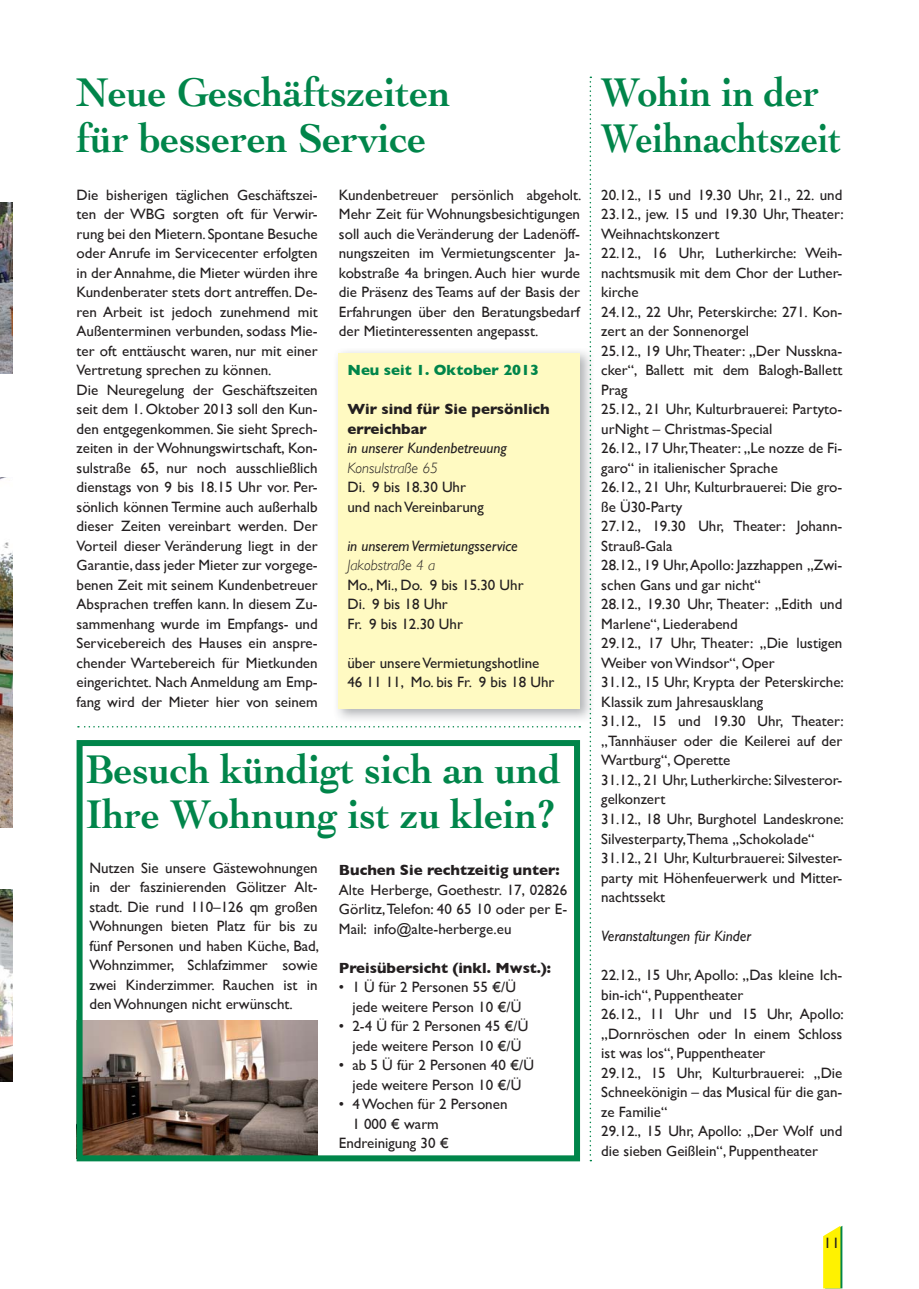
<style>
.page{position:relative;width:919px;height:1289px;background:#fff}
.page>*{position:absolute;margin:0;border:0;box-sizing:border-box;transform-origin:0 0}
.t1{font:700 42px/45px "Cochin";color:#00854a;scale:.95 1}
.t2{font:700 42px/45px "Cochin";color:#00854a;scale:.91 1}
.t3{font:15px/19.5px "Gill Sans";color:#231f20}
.t4{font:700 15px/19.5px "Gill Sans";color:#231f20}
.t5{font:italic 15px "Gill Sans";color:#231f20}
.t6{font:italic 300 15px "Gill Sans";color:#231f20}
.t7{font:700 15px "Gill Sans";color:#00854a}
</style>
<div class="page">
<svg style="left:823px;top:1225px;width:19px;height:63px"></svg>
<img style="left:337px;top:351px;width:255px;height:368px">
<div style="left:339px;top:353px;width:241px;height:356px;background:#fffac2"></div>
<img style="left:0;top:477px;width:13px;height:350px">
<img style="left:0;top:202px;width:13px;height:172px">
<img style="left:0;top:889px;width:13px;height:192px">
<svg style="left:589px;top:77px;width:2px;height:1084px"></svg>
<img style="left:84px;top:1020px;width:233px;height:134px">
<svg style="left:78px;top:726px;width:502px;height:1px"></svg>
<div style="left:77px;top:740px;width:503px;height:421px;border:6px solid #00854a"></div>
<h1 class="t1" style="left:77px;top:70px;width:395px">Neue Geschäftszeiten für besseren Service</h1>
<p class="t3" style="left:77px;top:185px;width:242px">Die bisherigen täglichen Geschäftszei&shy;ten der WBG sorgten oft für Verwir&shy;rung bei den Mietern. Spontane Besuche oder Anrufe im Servicecenter erfolgten in der Annahme, die Mieter würden ihre Kundenberater stets dort antreffen. De&shy;ren Arbeit ist jedoch zunehmend mit Außenterminen verbunden, sodass Mie&shy;ter oft enttäuscht waren, nur mit einer Vertretung sprechen zu können.<br>Die Neuregelung der Geschäftszeiten seit dem 1. Oktober 2013 soll den Kun&shy;den entgegenkommen. Sie sieht Sprech&shy;zeiten in der Wohnungswirtschaft, Kon&shy;sulstraße 65, nur noch ausschließlich dienstags von 9 bis 18.15 Uhr vor. Per&shy;sönlich können Termine auch außerhalb dieser Zeiten vereinbart werden. Der Vorteil dieser Veränderung liegt in der Garantie, dass jeder Mieter zur vorgege&shy;benen Zeit mit seinem Kundenbetreuer Absprachen treffen kann. In diesem Zu&shy;sammenhang wurde im Empfangs- und Servicebereich des Hauses ein anspre&shy;chender Wartebereich für Mietkunden eingerichtet. Nach Anmeldung am Emp&shy;fang wird der Mieter hier von seinem</p>
<p class="t3" style="left:339px;top:185px;width:244px;text-align:justify">Kundenbetreuer persönlich abgeholt.<br>Mehr Zeit für Wohnungsbesichtigungen soll auch die Veränderung der Ladenöff&shy;nungszeiten im Vermietungscenter Ja&shy;kobstraße 4a bringen. Auch hier wurde die Präsenz des Teams auf der Basis der Erfahrungen über den Beratungsbedarf der Mietinteressenten angepasst.</p>
<p class="t7" style="left:347px;top:361px;width:193px">Neu seit 1. Oktober 2013</p>
<p class="t4" style="left:347px;top:399px;width:204px">Wir sind für Sie persönlich erreichbar</p>
<p class="t5" style="left:347px;top:439px;width:161px">in unserer Kundenbetreuung</p>
<p class="t6" style="left:347px;top:459px;width:92px">Konsulstraße 65</p>
<p class="t3" style="left:347px;top:477px;width:138px">Di. 9 bis 18.30 Uhr und nach Vereinbarung</p>
<p class="t5" style="left:347px;top:537px;width:172px">in unserem Vermietungsservice</p>
<p class="t6" style="left:347px;top:557px;width:89px">Jakobstraße 4 a</p>
<p class="t3" style="left:347px;top:575px;width:178px">Mo., Mi., Do. 9 bis 15.30 Uhr<br>Di. 9 bis 18 Uhr<br>Fr. 9 bis 12.30 Uhr</p>
<p class="t3" style="left:347px;top:653px;width:208px">über unsere Vermietungshotline<br>46 11 11, Mo. bis Fr. 9 bis 18 Uhr</p>
<h1 class="t1" style="left:86px;top:747px;width:501px">Besuch kündigt sich an und<br>Ihre Wohnung ist zu klein?</h1>
<p class="t3" style="left:89px;top:857px;width:231px;text-align:justify">Nutzen Sie unsere Gästewohnungen in der faszinierenden Gölitzer Alt&shy;stadt. Die rund 110–126 qm großen Wohnungen bieten Platz für bis zu fünf Personen und haben Küche, Bad, Wohnzimmer, Schlafzimmer sowie zwei Kinderzimmer. Rauchen ist in den Wohnungen nicht erwünscht.</p>
<p class="t4" style="left:339px;top:860px;width:222px">Buchen Sie rechtzeitig unter:</p>
<p class="t3" style="left:339px;top:879px;width:230px;text-align:justify">Alte Herberge, Goethestr. 17, 02826<br>Görlitz, Telefon: 40 65 10 oder per E-Mail: info@alte-herberge.eu</p>
<p class="t4" style="left:339px;top:957px;width:214px">Preisübersicht (inkl. Mwst.):</p>
<p class="t3" style="left:352px;top:977px;width:170px;text-indent:-14px">• 1 Ü für 2 Personen 55 €/Ü jede weitere Person 10 €/Ü</p>
<p class="t3" style="left:339px;top:1016px;width:191px;text-align:center">• 2-4 Ü für 2 Personen 45 €/Ü jede weitere Person 10 €/Ü</p>
<p class="t3" style="left:339px;top:1055px;width:197px;text-align:center">• ab 5 Ü für 2 Personen 40 €/Ü jede weitere Person 10 €/Ü</p>
<p class="t3" style="left:339px;top:1094px;width:170px">• 4 Wochen für 2 Personen</p>
<p class="t3" style="left:352px;top:1113px;width:88px">1 000 € warm</p>
<p class="t3" style="left:339px;top:1133px;width:111px">Endreinigung 30 €</p>
<h1 class="t2" style="left:601px;top:70px;width:265px">Wohin in der<br>Weihnachtszeit</h1>
<p class="t3" style="left:601px;top:185px;width:244px">20.12., 15 und 19.30 Uhr, 21., 22. und<br>23.12., jew. 15 und 19.30 Uhr, Theater:<br>Weihnachtskonzert<br>22.12., 16 Uhr, Lutherkirche: Weih&shy;nachtsmusik mit dem Chor der Luther&shy;kirche<br>24.12., 22 Uhr, Peterskirche: 271. Kon&shy;zert an der Sonnenorgel<br>25.12., 19 Uhr, Theater: „Der Nusskna&shy;cker“, Ballett mit dem Balogh-Ballett<br>Prag<br>25.12., 21 Uhr, Kulturbrauerei: Partyto&shy;urNight – Christmas-Special<br>26.12., 17 Uhr,Theater: „Le nozze de Fi&shy;garo“ in italienischer Sprache<br>26.12., 21 Uhr, Kulturbrauerei: Die gro&shy;ße Ü30-Party<br>27.12., 19.30 Uhr, Theater: Johann-<br>Strauß-Gala<br>28.12., 19 Uhr, Apollo: Jazzhappen „Zwi&shy;schen Gans und gar nicht“<br>28.12., 19.30 Uhr, Theater: „Edith und<br>Marlene“, Liederabend<br>29.12., 17 Uhr, Theater: „Die lustigen<br>Weiber von Windsor“, Oper<br>31.12., 15 Uhr, Krypta der Peterskirche:<br>Klassik zum Jahresausklang<br>31.12., 15 und 19.30 Uhr, Theater: „Tannhäuser oder die Keilerei auf der<br>Wartburg“, Operette<br>31.12., 21 Uhr, Lutherkirche: Silvesteror&shy;gelkonzert<br>31.12., 18 Uhr, Burghotel Landeskrone:<br>Silvesterparty,Thema „Schokolade“<br>31.12., 21 Uhr, Kulturbrauerei: Silvester&shy;party mit Höhenfeuerwerk und Mitter&shy;nachtssekt</p>
<p class="t5" style="left:601px;top:927px;width:151px">Veranstaltungen für Kinder</p>
<p class="t3" style="left:601px;top:965px;width:244px">22.12., 15 Uhr, Apollo: „Das kleine Ich&shy;bin-ich“, Puppentheater<br>26.12., 11 Uhr und 15 Uhr, Apollo: „Dornröschen oder In einem Schloss ist was los“, Puppentheater<br>29.12., 15 Uhr, Kulturbrauerei: „Die<br>Schneekönigin – das Musical für die gan&shy;ze Familie“<br>29.12., 15 Uhr, Apollo: „Der Wolf und die sieben Geißlein“, Puppentheater</p>
<p class="t3" style="left:823px;top:1232px;width:17px">11</p>
</div>
